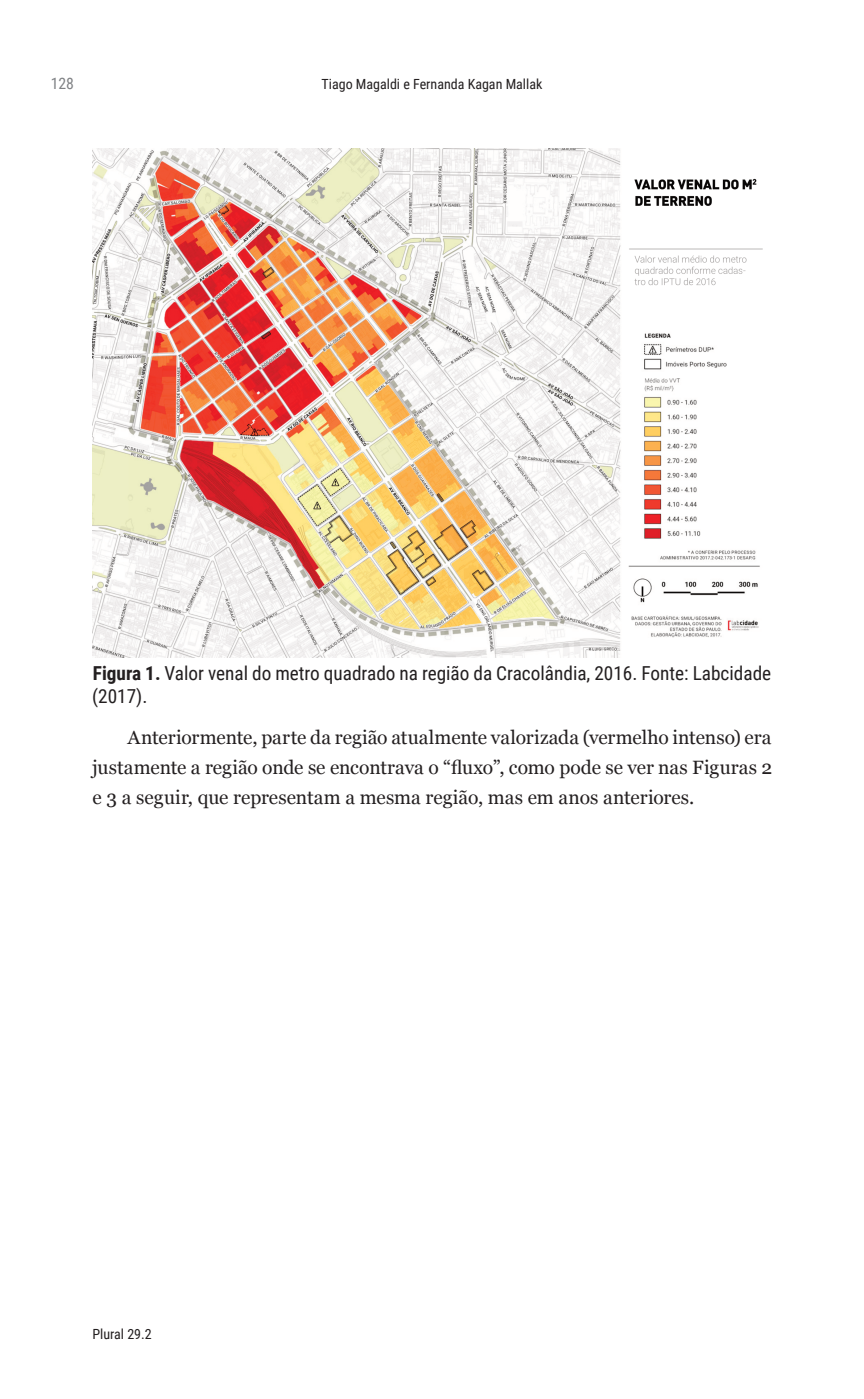
<style>
.page{position:relative;width:864px;height:1399px;background:#fff}
.page>*{position:absolute;margin:0;border:0;box-sizing:border-box;transform-origin:0 0}
.t1{font:19.25px/29.8px "Georgia";color:#231f20;text-align:justify}
.t2{font:19.25px/23.1px "Roboto Condensed";color:#231f20}
.t3{font:15.75px "Roboto Condensed";color:#808285}
.t4{font:14px "Roboto Condensed";color:#231f20}
.s1{font-weight:700}
</style>
<div class="page">
<img style="left:93px;top:149px;width:670px;height:508px">
<p class="t3" style="left:51px;top:73px;width:25px">128</p>
<p class="t4" style="left:321px;top:75px;width:222px">Tiago Magaldi e Fernanda Kagan Mallak</p>
<p class="t2" style="left:92px;top:661px;width:680px"><span class="s1">Figura 1.</span> Valor venal do metro quadrado na região da Cracolândia, 2016. Fonte: Labcidade (2017).</p>
<p class="t1" style="left:92px;top:722px;width:681px;text-indent:35px">Anteriormente, parte da região atualmente valorizada (vermelho intenso) era justamente a região onde se encontrava o “fluxo”, como pode se ver nas Figuras 2 e 3 a seguir, que representam a mesma região, mas em anos anteriores.</p>
<p class="t4" style="left:92px;top:1325px;width:61px">Plural 29.2</p>
</div>
